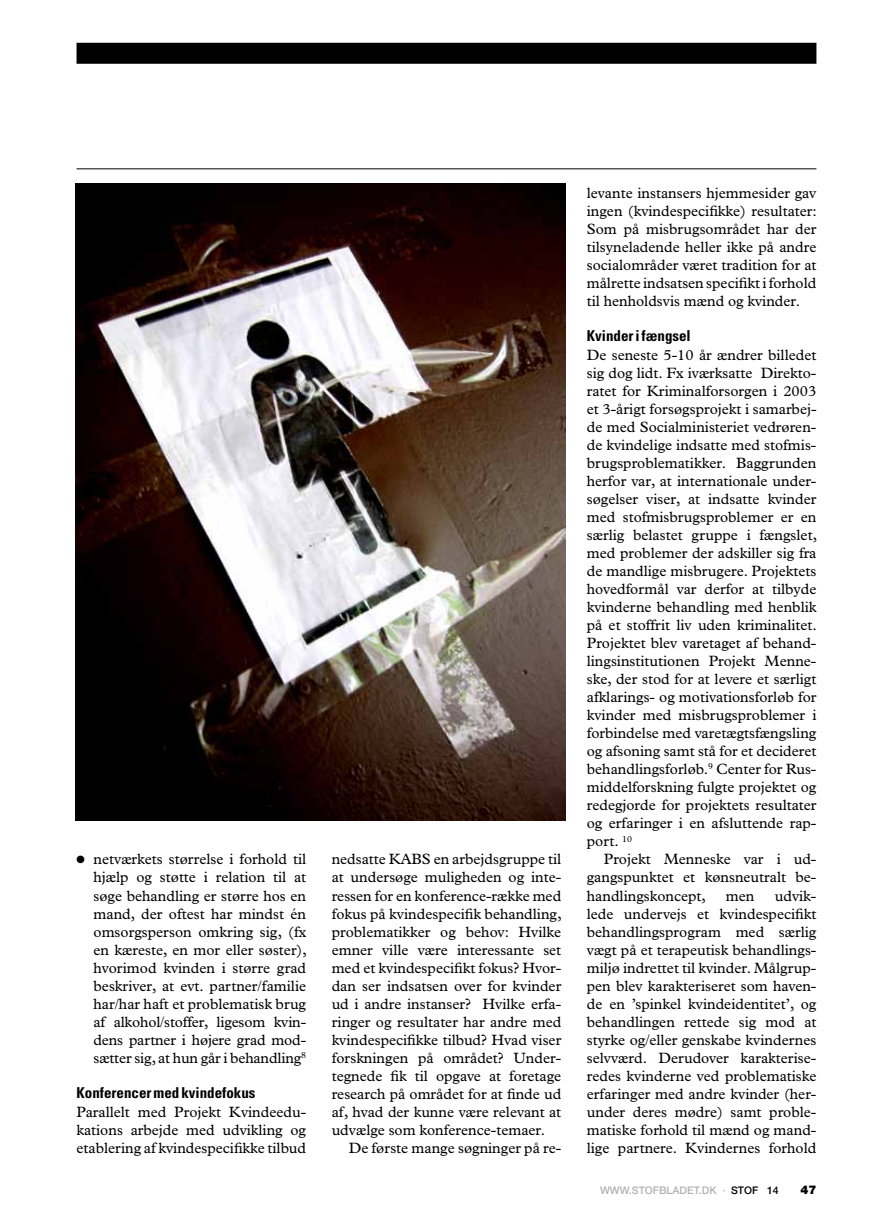
<style>
.page{position:relative;width:893px;height:1221px;background:#fff}
.page>*{position:absolute;margin:0;border:0;box-sizing:border-box;transform-origin:0 0}
.t1{font:15px/18px "Plantin";color:#000;text-align:justify}
.t2{font:700 condensed 15px "Univers";color:#000}
.t3{font:900 12px "Helvetica Neue";color:#000}
.t4{font:500 10.5px "Helvetica Neue";color:#b3b2b2}
.s1{color:#000}
</style>
<div class="page">
<div style="left:77px;top:43px;width:739px;height:21px;background:#000"></div>
<hr style="left:77px;top:168px;width:739px;height:1px;background:#000">
<img style="left:75px;top:184px;width:491px;height:636px">
<p class="t1" style="left:94px;top:850px;width:215px;text-indent:-17px">● netværkets størrelse i forhold til hjælp og støtte i relation til at søge behandling er større hos en mand, der oftest har mindst én omsorgsperson omkring sig, (fx en kæreste, en mor eller søster), hvorimod kvinden i større grad beskriver, at evt. partner/familie har/har haft et problematisk brug af alkohol/stoffer, ligesom kvin&shy;dens partner i højere grad mod&shy;sætter sig, at hun går i behandling<sup>8</sup></p>
<p class="t2" style="left:77px;top:1082px;width:180px">Konferencer med kvindefokus</p>
<p class="t1" style="left:77px;top:1102px;width:231px">Parallelt med Projekt Kvindeedu&shy;kations arbejde med udvikling og etablering af kvindespecifikke tilbud</p>
<p class="t1" style="left:332px;top:850px;width:232px">nedsatte KABS en arbejdsgruppe til at undersøge muligheden og inte&shy;ressen for en konference-række med fokus på kvindespecifik behandling, problematikker og behov: Hvilke emner ville være interessante set med et kvindespecifikt fokus? Hvor&shy;dan ser indsatsen over for kvinder ud i andre instanser? Hvilke erfa&shy;ringer og resultater har andre med kvindespecifikke tilbud? Hvad viser forskningen på området? Under&shy;tegnede fik til opgave at foretage research på området for at finde ud af, hvad der kunne være relevant at udvælge som konference-temaer.</p>
<p class="t1" style="left:349px;top:1138px;width:214px">De første mange søgninger på re-</p>
<p class="t1" style="left:587px;top:184px;width:232px">levante instansers hjemmesider gav ingen (kvindespecifikke) resultater:<br>Som på misbrugsområdet har der tilsyneladende heller ikke på andre socialområder været tradition for at målrette indsatsen specifikt i forhold til henholdsvis mænd og kvinder.</p>
<p class="t2" style="left:587px;top:326px;width:105px">Kvinder i fængsel</p>
<p class="t1" style="left:587px;top:346px;width:232px">De seneste 5-10 år ændrer billedet sig dog lidt. Fx iværksatte Direkto&shy;ratet for Kriminalforsorgen i 2003 et 3-årigt forsøgsprojekt i samarbej&shy;de med Socialministeriet vedrøren&shy;de kvindelige indsatte med stofmis&shy;brugsproblematikker. Baggrunden herfor var, at internationale under&shy;søgelser viser, at indsatte kvinder med stofmisbrugsproblemer er en særlig belastet gruppe i fængslet, med problemer der adskiller sig fra de mandlige misbrugere. Projektets hovedformål var derfor at tilbyde kvinderne behandling med henblik på et stoffrit liv uden kriminalitet.<br>Projektet blev varetaget af behand&shy;lingsinstitutionen Projekt Menne&shy;ske, der stod for at levere et særligt afklarings- og motivationsforløb for kvinder med misbrugsproblemer i forbindelse med varetægtsfængsling og afsoning samt stå for et decideret behandlingsforløb.<sup>9</sup> Center for Rus&shy;middelforskning fulgte projektet og redegjorde for projektets resultater og erfaringer i en afsluttende rap&shy;port. <sup>10</sup></p>
<p class="t1" style="left:587px;top:850px;width:231px;text-indent:17px">Projekt Menneske var i ud&shy;gangspunktet et kønsneutralt be&shy;handlingskoncept,</p>
<p class="t1" style="left:587px;top:886px;width:231px;text-indent:188px">udvik&shy;lede undervejs et kvindespecifikt behandlingsprogram med særlig vægt på et terapeutisk behandlings&shy;miljø indrettet til kvinder. Målgrup&shy;pen blev karakteriseret som haven&shy;de en ’spinkel kvindeidentitet’, og behandlingen rettede sig mod at styrke og/eller genskabe kvindernes selvværd. Derudover karakterise&shy;redes kvinderne ved problematiske erfaringer med andre kvinder (her&shy;under deres mødre) samt proble&shy;matiske forhold til mænd og mand&shy;lige partnere. Kvindernes forhold</p>
<p class="t1" style="left:726px;top:886px;width:30px">men</p>
<p class="t4" style="left:600px;top:1183px;width:180px">WWW.STOFBLADET.DK · <span class="s1">STOF 14</span></p>
<p class="t3" style="left:800px;top:1182px;width:18px">47</p>
</div>
